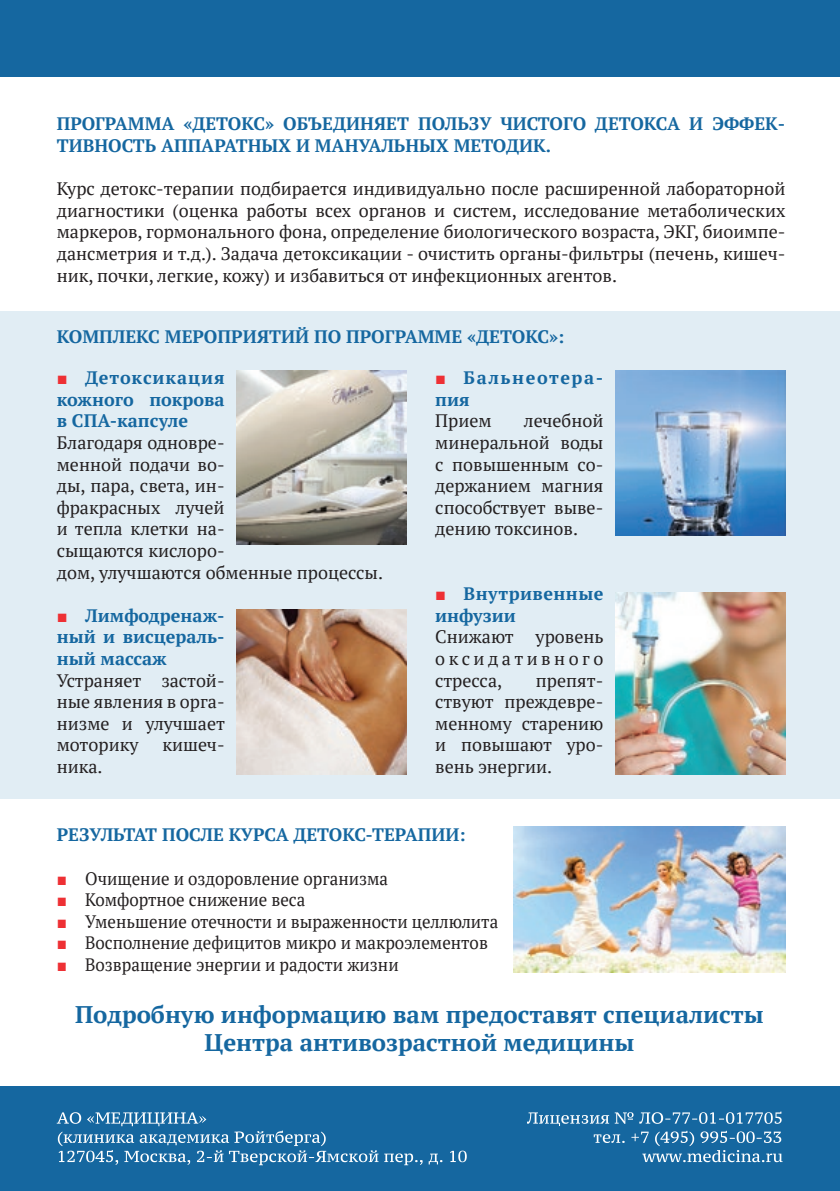
<style>
.page{position:relative;width:840px;height:1191px;background:#fff}
.page>*{position:absolute;margin:0;border:0;box-sizing:border-box;transform-origin:0 0}
.t1{font:700 24px/28.8px "PT Serif";color:#1567a0;text-align:center}
.t2{font:18px/21.6px "PT Serif";color:#231f20;text-align:justify}
.t3{font:700 18px/21.6px "PT Serif";color:#1567a0;text-align:justify}
.t4{font:18px "PT Serif";color:#231f20;scale:.94 1}
.t5{font:700 18px/21.6px "PT Serif";letter-spacing:.025em;color:#1567a0}
.t6{font:700 18px/21.6px "PT Serif";letter-spacing:.09em;color:#1567a0}
.s1{font-family:"Arial";font-weight:400;color:#ee3034}
.s2{font-family:"Arial";color:#ee3034}
</style>
<div class="page">
<div style="left:0;top:311px;width:839px;height:487px;background:#e1edf4"></div>
<div style="left:0;top:0;width:839px;height:77px;background:#1567a0"></div>
<div style="left:0;top:1086px;width:839px;height:105px;background:#1567a0"></div>
<svg style="left:57px;top:1112px;width:409px;height:53px"></svg>
<svg style="left:527px;top:1111px;width:255px;height:51px"></svg>
<img style="left:236px;top:371px;width:170px;height:174px">
<img style="left:236px;top:609px;width:170px;height:165px">
<img style="left:615px;top:371px;width:170px;height:164px">
<img style="left:513px;top:826px;width:272px;height:146px">
<img style="left:615px;top:592px;width:170px;height:182px">
<p class="t3" style="left:57px;top:113px;width:729px">ПРОГРАММА «ДЕТОКС» ОБЪЕДИНЯЕТ ПОЛЬЗУ ЧИСТОГО ДЕТОКСА И ЭФФЕК-<br>ТИВНОСТЬ АППАРАТНЫХ И МАНУАЛЬНЫХ МЕТОДИК.</p>
<p class="t2" style="left:57px;top:178px;width:729px">Курс детокс-терапии подбирается индивидуально после расширенной лабораторной диагностики (оценка работы всех органов и систем, исследование метаболических маркеров, гормонального фона, определение биологического возраста, ЭКГ, биоимпе&shy;дансметрия и т.д.). Задача детоксикации - очистить органы-фильтры (печень, кишеч&shy;ник, почки, легкие, кожу) и избавиться от инфекционных агентов.</p>
<p class="t3" style="left:57px;top:325px;width:509px">КОМПЛЕКС МЕРОПРИЯТИЙ ПО ПРОГРАММЕ «ДЕТОКС»:</p>
<p class="t3" style="left:57px;top:367px;width:169px"><span class="s1">■</span> Детоксикация кожного покрова в СПА-капсуле</p>
<p class="t2" style="left:57px;top:431px;width:327px;text-align:left">Благодаря одновре-<br>менной подачи во-<br>ды, пара, света, ин-<br>фракрасных лучей<br>и тепла клетки на-<br>сыщаются кислоро-<br>дом, улучшаются обменные процессы.</p>
<p class="t3" style="left:57px;top:604px;width:169px"><span class="s1">■</span> Лимфодренаж&shy;ный и висцераль&shy;ный массаж</p>
<p class="t2" style="left:57px;top:669px;width:170px">Устраняет застой&shy;ные явления в орга&shy;низме и улучшает моторику</p>
<p class="t2" style="left:162px;top:734px;width:64px">кишеч-</p>
<p class="t2" style="left:57px;top:755px;width:47px">ника.</p>
<p class="t6" style="left:435px;top:367px;width:169px"><span class="s1">■</span> Бальнеотера&shy;пия</p>
<p class="t2" style="left:435px;top:410px;width:58px">Прием</p>
<p class="t2" style="left:435px;top:410px;width:169px;text-indent:89px">лечебной минеральной воды с повышенным со&shy;держанием магния способствует выве&shy;дению токсинов.</p>
<p class="t5" style="left:435px;top:583px;width:169px"><span class="s1">■</span> Внутривенные инфузии</p>
<p class="t2" style="left:435px;top:626px;width:170px">Снижают уровень оксидативного стресса,</p>
<p class="t2" style="left:435px;top:669px;width:169px;text-indent:101px">препят&shy;ствуют преждевре&shy;менному старению и повышают уро&shy;вень энергии.</p>
<p class="t3" style="left:57px;top:824px;width:410px">РЕЗУЛЬТАТ ПОСЛЕ КУРСА ДЕТОКС-ТЕРАПИИ:</p>
<p class="t4" style="left:57px;top:866px;width:354px"><span class="s2">■</span> Очищение и оздоровление организма</p>
<p class="t4" style="left:57px;top:888px;width:266px"><span class="s2">■</span> Комфортное снижение веса</p>
<p class="t4" style="left:57px;top:909px;width:471px"><span class="s2">■</span> Уменьшение отечности и выраженности целлюлита</p>
<p class="t4" style="left:57px;top:931px;width:460px"><span class="s2">■</span> Восполнение дефицитов микро и макроэлементов</p>
<p class="t4" style="left:57px;top:953px;width:365px"><span class="s2">■</span> Возвращение энергии и радости жизни</p>
<h1 class="t1" style="left:75px;top:999px;width:690px">Подробную информацию вам предоставят специалисты<br>Центра антивозрастной медицины</h1>
</div>
